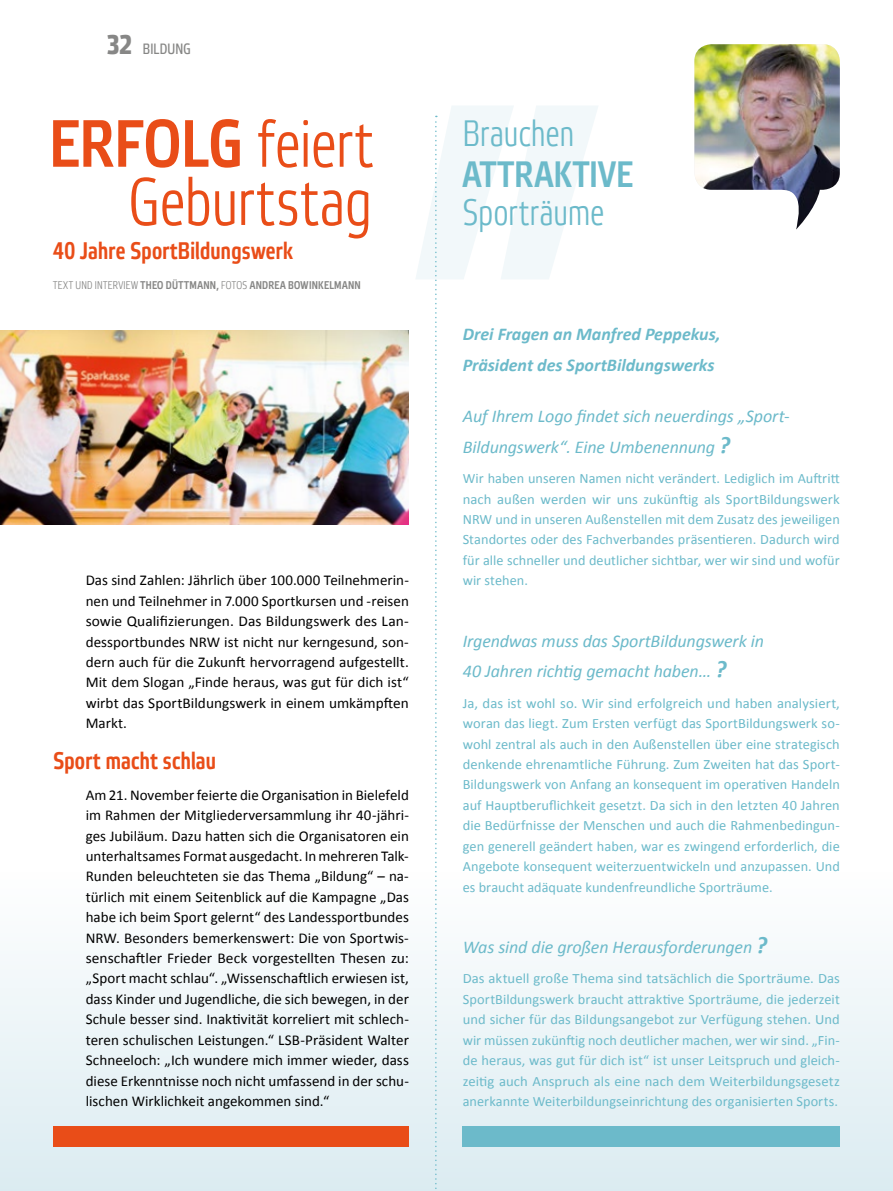
<style>
.page{position:relative;width:893px;height:1191px;background:#fff}
.page>*{position:absolute;margin:0;border:0;box-sizing:border-box;transform-origin:0 0}
.t1{font:300 66.75px/58.2px "Etelka Narrow";letter-spacing:.015em;color:#e94d18;text-align:right}
.t2{font:300 36.75px "Etelka Narrow";letter-spacing:.02em;color:#6cbaca}
.t3{font:500 36.75px "Etelka Narrow";letter-spacing:.02em;color:#6cbaca}
.t4{font:500 24px "Etelka Narrow";letter-spacing:.01em;color:#e94d18}
.t5{font:italic 18px/30.6px "Calibri";letter-spacing:-.01em;color:#6cbaca}
.t6{font:italic 700 18px/30.6px "Calibri";color:#6cbaca}
.t7{font:15px/20.4px "Calibri";color:#000;text-align:justify}
.t8{font:15px "Etelka Narrow Text";letter-spacing:.015em;color:#878786}
.t9{font:14.25px/20.4px "Calibri";letter-spacing:.005em;color:#6cbaca;text-align:justify}
.t10{font:500 11.25px "Etelka Narrow";letter-spacing:.03em;color:#878786}
.s1{font-weight:700;font-size:27px}
.s2{font-weight:500}
.s3{font-weight:300}
.s4{font-weight:700;font-size:24px}
</style>
<div class="page">
<div style="left:0;top:872px;width:893px;height:319px;background:linear-gradient(to bottom,#fff,#dae9ee)"></div>
<img style="left:694px;top:44px;width:146px;height:185px">
<div style="left:463px;top:1126px;width:377px;height:20px;background:#6cbaca"></div>
<svg style="left:415px;top:106px;width:184px;height:1085px"></svg>
<div style="left:53px;top:1126px;width:356px;height:20px;background:#e94d18"></div>
<img style="left:0;top:330px;width:409px;height:194px">
<p class="t8" style="left:107px;top:41px;width:85px"><span class="s1">32</span> BILDUNG</p>
<h1 class="t1" style="left:50px;top:118px;width:325px"><span class="s2">ERFOLG</span> feiert<br>Geburtstag</h1>
<h3 class="t4" style="left:53px;top:237px;width:241px">40 Jahre SportBildungswerk</h3>
<p class="t10" style="left:53px;top:279px;width:309px"><span class="s3">TEXT UND INTERVIEW</span> THEO DÜTTMANN, <span class="s3">FOTOS</span> ANDREA BOWINKELMANN</p>
<p class="t7" style="left:86px;top:570px;width:325px">Das sind Zahlen: Jährlich über 100.000 Teilnehmerin&shy;nen und Teilnehmer in 7.000 Sportkursen und -reisen sowie Qualifizierungen. Das Bildungswerk des Lan&shy;dessportbundes NRW ist nicht nur kerngesund, son&shy;dern auch für die Zukunft hervorragend aufgestellt.<br>Mit dem Slogan „Finde heraus, was gut für dich ist“ wirbt das SportBildungswerk in einem umkämpften Markt.</p>
<h3 class="t4" style="left:54px;top:747px;width:164px">Sport macht schlau</h3>
<p class="t7" style="left:86px;top:784px;width:325px">Am 21. November feierte die Organisation in Bielefeld im Rahmen der Mitgliederversammlung ihr 40-jähri&shy;ges Jubiläum. Dazu hatten sich die Organisatoren ein unterhaltsames Format ausgedacht. In mehreren Talk-Runden beleuchteten sie das Thema „Bildung“ – na&shy;türlich mit einem Seitenblick auf die Kampagne „Das habe ich beim Sport gelernt“ des Landessportbundes NRW. Besonders bemerkenswert: Die von Sportwis&shy;senschaftler Frieder Beck vorgestellten Thesen zu: „Sport macht schlau“. „Wissenschaftlich erwiesen ist, dass Kinder und Jugendliche, die sich bewegen, in der Schule besser sind. Inaktivität korreliert mit schlech&shy;teren schulischen Leistungen.“ LSB-Präsident Walter Schneeloch: „Ich wundere mich immer wieder, dass diese Erkenntnisse noch nicht umfassend in der schu&shy;lischen Wirklichkeit angekommen sind.“</p>
<h2 class="t2" style="left:463px;top:113px;width:113px">Brauchen</h2>
<h2 class="t3" style="left:463px;top:153px;width:171px">ATTRAKTIVE</h2>
<h2 class="t2" style="left:463px;top:191px;width:143px">Sporträume</h2>
<p class="t6" style="left:463px;top:319px;width:259px">Drei Fragen an Manfred Peppekus,<br>Präsident des SportBildungswerks</p>
<p class="t5" style="left:463px;top:400px;width:328px">Auf Ihrem Logo findet sich neuerdings „Sport-<br>Bildungswerk“. Eine Umbenennung <span class="s4">?</span></p>
<p class="t9" style="left:463px;top:468px;width:379px">Wir haben unseren Namen nicht verändert. Lediglich im Auftritt nach außen werden wir uns zukünftig als SportBildungswerk NRW und in unseren Außenstellen mit dem Zusatz des jeweiligen Standortes oder des Fachverbandes präsentieren. Dadurch wird für alle schneller und deutlicher sichtbar, wer wir sind und wofür wir stehen.</p>
<p class="t5" style="left:463px;top:624px;width:303px">Irgendwas muss das SportBildungswerk in<br>40 Jahren richtig gemacht haben... <span class="s4">?</span></p>
<p class="t9" style="left:463px;top:693px;width:379px">Ja, das ist wohl so. Wir sind erfolgreich und haben analysiert, woran das liegt. Zum Ersten verfügt das SportBildungswerk so&shy;wohl zentral als auch in den Außenstellen über eine strategisch denkende ehrenamtliche Führung. Zum Zweiten hat das Sport-Bildungswerk von Anfang an konsequent im operativen Handeln auf Hauptberuflichkeit gesetzt. Da sich in den letzten 40 Jahren die Bedürfnisse der Menschen und auch die Rahmenbedingun&shy;gen generell geändert haben, war es zwingend erforderlich, die Angebote konsequent weiterzuentwickeln und anzupassen. Und es braucht adäquate kundenfreundliche Sporträume.</p>
<p class="t5" style="left:463px;top:930px;width:306px">Was sind die großen Herausforderungen <span class="s4">?</span></p>
<p class="t9" style="left:463px;top:968px;width:379px">Das aktuell große Thema sind tatsächlich die Sporträume. Das SportBildungswerk braucht attraktive Sporträume, die jederzeit und sicher für das Bildungsangebot zur Verfügung stehen. Und wir müssen zukünftig noch deutlicher machen, wer wir sind. „Fin&shy;de heraus, was gut für dich ist“ ist unser Leitspruch und gleich&shy;zeitig auch Anspruch als eine nach dem Weiterbildungsgesetz anerkannte Weiterbildungseinrichtung des organisierten Sports.</p>
</div>
